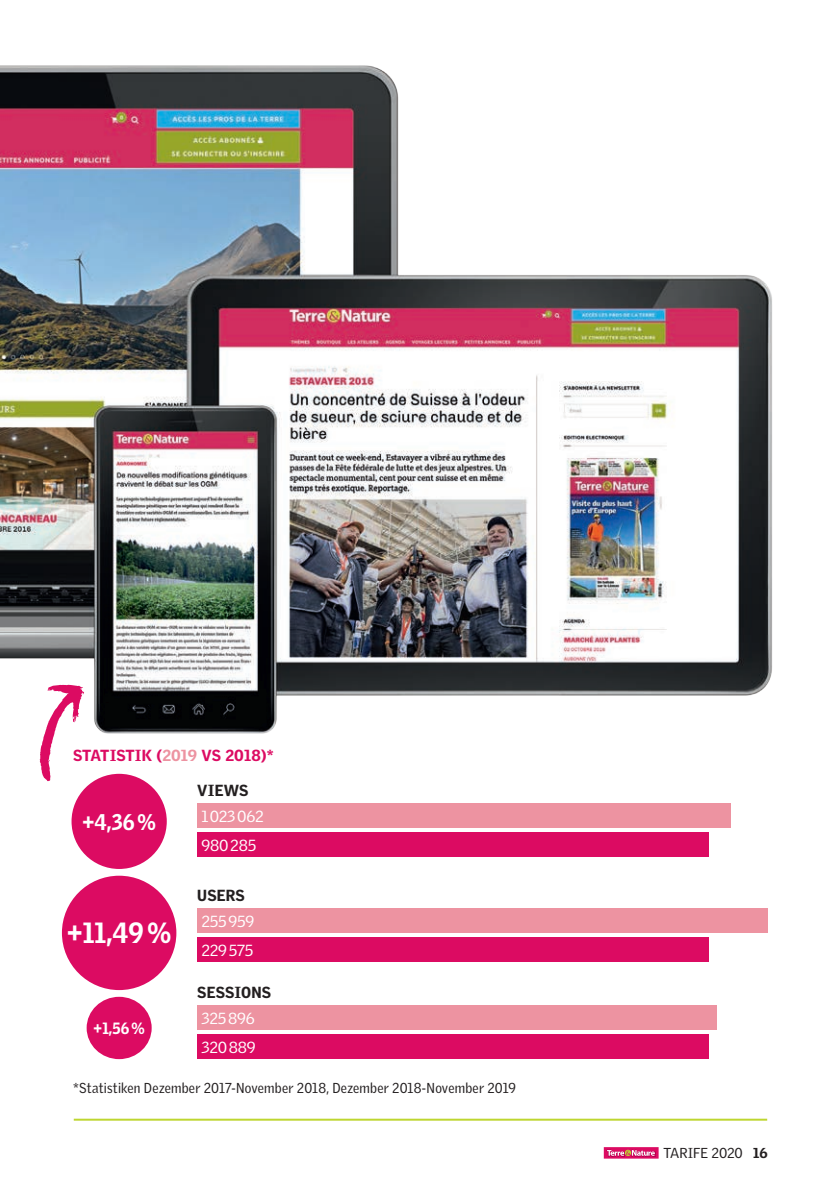
<style>
.page{position:relative;width:840px;height:1191px;background:#fff}
.page>*{position:absolute;margin:0;border:0;box-sizing:border-box;transform-origin:0 0}
._02_titre_enc{font:900 28.4px "Griffith Gothic";color:#fff;scale:.9 1}
._02_titre_enc-2{font:900 22px "Griffith Gothic";color:#fff;scale:.9 1}
._02_titre_enc-3{font:900 15.8px "Griffith Gothic";color:#fff;scale:.9 1}
._02_titre_enc-4{font:15.6px "Griffith Gothic";letter-spacing:-.01em;color:#fff}
._02_titre_enc-5{font:900 15.6px "Griffith Gothic";letter-spacing:-.005em;color:#dc0b62}
._02_titre_enc-6{font:900 15.6px "Griffith Gothic";letter-spacing:.01em;color:#231f20}
.bold_K{font:14px "Griffith Gothic";letter-spacing:.015em;color:#231f20;scale:.94 1}
.bold_K-2{font:14px "Griffith Gothic";letter-spacing:-.01em;color:#231f20}
.s1{color:#ed93a1}
.s2{font-weight:900}
</style>
<div class="page">
<svg style="left:603px;top:1158px;width:55px;height:1px"></svg>
<svg style="left:603px;top:1147px;width:55px;height:11px"></svg>
<hr style="left:74px;top:1118px;width:692px;height:2px;background:#bed630">
<img style="left:0;top:65px;width:772px;height:697px">
<div style="left:197px;top:832px;width:511px;height:25px;background:#dc0b62"></div>
<div style="left:197px;top:803px;width:533px;height:25px;background:#ed93a1"></div>
<div style="left:197px;top:937px;width:511px;height:25px;background:#dc0b62"></div>
<div style="left:197px;top:908px;width:569px;height:25px;background:#ed93a1"></div>
<div style="left:197px;top:1034px;width:511px;height:25px;background:#dc0b62"></div>
<div style="left:197px;top:1005px;width:519px;height:25px;background:#ed93a1"></div>
<div style="left:62px;top:875px;width:114px;height:115px;background:#dc0b62;border-radius:50%"></div>
<div style="left:71px;top:774px;width:96px;height:95px;background:#dc0b62;border-radius:50%"></div>
<div style="left:87px;top:996px;width:65px;height:63px;background:#dc0b62;border-radius:50%"></div>
<svg style="left:40px;top:685px;width:44px;height:96px"></svg>
<p class="_02_titre_enc-5" style="left:73px;top:746px;width:202px">STATISTIK (<span class="s1">2019</span> VS 2018)*</p>
<p class="_02_titre_enc-6" style="left:197px;top:780px;width:53px">VIEWS</p>
<p class="_02_titre_enc-2" style="left:82px;top:809px;width:83px">+4,36%</p>
<p class="_02_titre_enc" style="left:67px;top:915px;width:117px">+11,49%</p>
<p class="_02_titre_enc-3" style="left:94px;top:1019px;width:58px">+1,56%</p>
<p class="_02_titre_enc-4" style="left:201px;top:807px;width:64px">1023062</p>
<p class="_02_titre_enc-4" style="left:201px;top:836px;width:56px">980285</p>
<p class="_02_titre_enc-6" style="left:197px;top:885px;width:49px">USERS</p>
<p class="_02_titre_enc-4" style="left:201px;top:912px;width:55px">255959</p>
<p class="_02_titre_enc-4" style="left:201px;top:941px;width:54px">229575</p>
<p class="_02_titre_enc-6" style="left:197px;top:982px;width:75px">SESSIONS</p>
<p class="_02_titre_enc-4" style="left:201px;top:1009px;width:55px">325896</p>
<p class="_02_titre_enc-4" style="left:201px;top:1038px;width:56px">320889</p>
<p class="bold_K" style="left:73px;top:1079px;width:472px">*Statistiken Dezember 2017-November 2018, Dezember 2018-November 2019</p>
<p class="bold_K-2" style="left:663px;top:1144px;width:106px">TARIFE 2020 <span class="s2">16</span></p>
</div>
